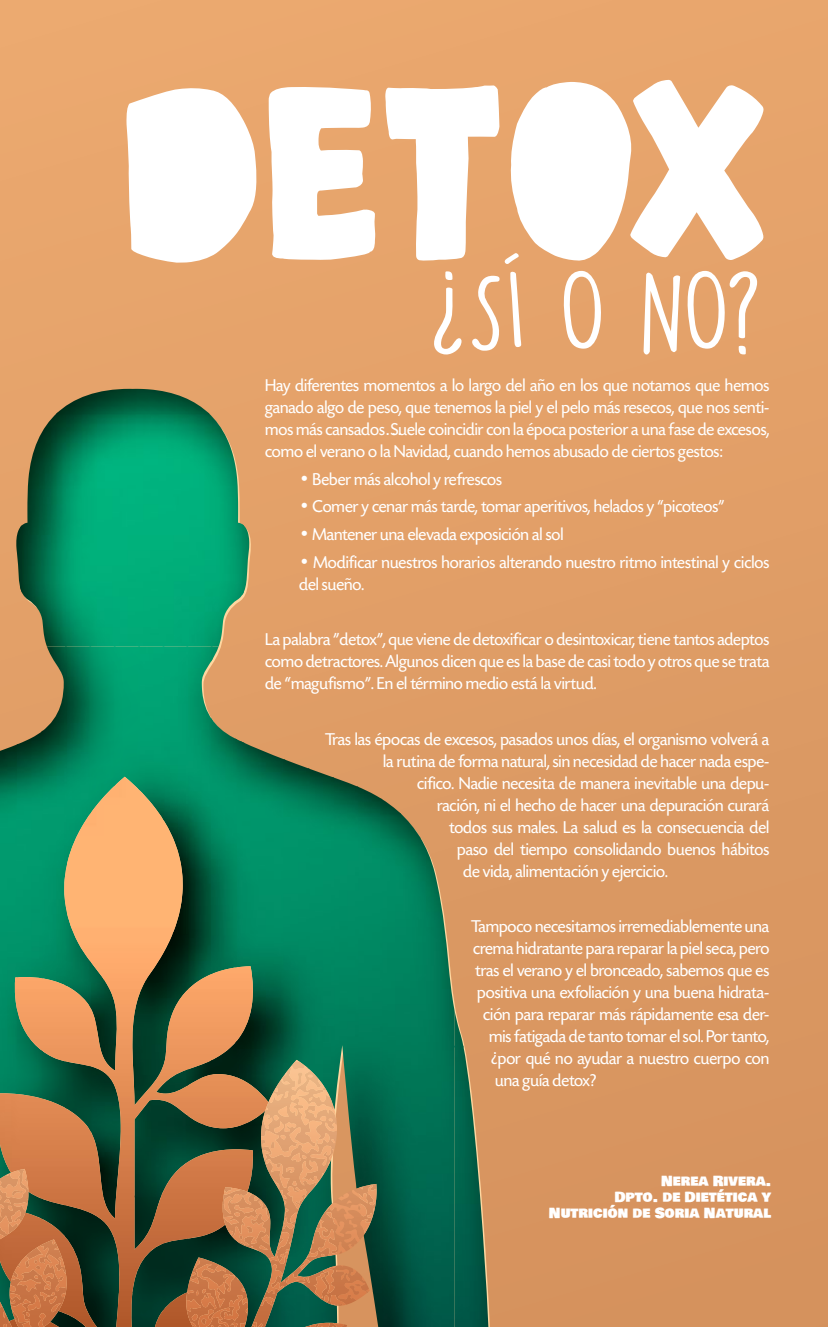
<style>
.page{position:relative;width:828px;height:1327px;background:#fff}
.page>*{position:absolute;margin:0;border:0;box-sizing:border-box;transform-origin:0 0}
.t1{font:207.2px "Baby Party";color:#fff}
.t2{font:106.4px "DK Lemon Yellow Sun";color:#fff}
.t3{font:18px/22px "Today SHOP";color:#fff;text-align:justify}
.t4{font:14px/16px "Bowlby One SC";color:#fff;text-align:right}
.s1{font-family:"Swiss 721";font-weight:700}
</style>
<div class="page">
<div style="left:0;top:0;width:828px;height:1327px;background:linear-gradient(to right,#ecaa70,#dd9b64)"></div>
<svg style="left:0;top:340px;width:519px;height:987px;background:#78885b"></svg>
<h1 class="t1" style="left:124px;top:56px;width:650px">DETOX</h1>
<h2 class="t2" style="left:429px;top:246px;width:335px">¿SÍ O NO?</h2>
<p class="t3" style="left:265px;top:375px;width:506px">Hay diferentes momentos a lo largo del año en los que notamos que hemos ganado algo de peso, que tenemos la piel y el pelo más resecos, que nos senti&shy;mos más cansados… Suele coincidir con la época posterior a una fase de excesos, como el verano o la Navidad, cuando hemos abusado de ciertos gestos:</p>
<p class="t3" style="left:299px;top:469px;width:204px"><span class="s1">•</span> Beber más alcohol y refrescos</p>
<p class="t3" style="left:299px;top:496px;width:427px"><span class="s1">•</span> Comer y cenar más tarde, tomar aperitivos, helados y “picoteos”</p>
<p class="t3" style="left:299px;top:524px;width:266px"><span class="s1">•</span> Mantener una elevada exposición al sol</p>
<p class="t3" style="left:299px;top:552px;width:472px"><span class="s1">•</span> Modificar nuestros horarios alterando nuestro ritmo intestinal y ciclos del sueño.</p>
<p class="t3" style="left:265px;top:629px;width:506px">La palabra "detox", que viene de detoxificar o desintoxicar, tiene tantos adeptos como detractores. Algunos dicen que es la base de casi todo y otros que se trata de “magufismo”. En el término medio está la virtud.</p>
<p class="t3" style="left:325px;top:728px;width:445px">Tras las épocas de excesos, pasados unos días, el organismo volverá a</p>
<p class="t3" style="left:383px;top:750px;width:388px">la rutina de forma natural, sin necesidad de hacer nada espe-</p>
<p class="t3" style="left:417px;top:772px;width:354px">cifico. Nadie necesita de manera inevitable una depu-</p>
<p class="t3" style="left:437px;top:794px;width:334px">ración, ni el hecho de hacer una depuración curará</p>
<p class="t3" style="left:449px;top:816px;width:321px">todos sus males. La salud es la consecuencia del</p>
<p class="t3" style="left:457px;top:838px;width:314px">paso del tiempo consolidando buenos hábitos</p>
<p class="t3" style="left:463px;top:860px;width:206px">de vida, alimentación y ejercicio.</p>
<p class="t3" style="left:471px;top:915px;width:299px">Tampoco necesitamos irremediablemente una</p>
<p class="t3" style="left:473px;top:937px;width:298px">crema hidratante para reparar la piel seca, pero</p>
<p class="t3" style="left:475px;top:959px;width:295px">tras el verano y el bronceado, sabemos que es</p>
<p class="t3" style="left:477px;top:981px;width:294px">positiva una exfoliación y una buena hidrata-</p>
<p class="t3" style="left:483px;top:1003px;width:288px">ción para reparar más rápidamente esa der-</p>
<p class="t3" style="left:489px;top:1025px;width:282px">mis fatigada de tanto tomar el sol. Por tanto,</p>
<p class="t3" style="left:491px;top:1047px;width:279px">¿por qué no ayudar a nuestro cuerpo con</p>
<p class="t3" style="left:495px;top:1069px;width:103px">una guía detox?</p>
<p class="t4" style="left:549px;top:1173px;width:224px">Nerea Rivera.<br>Dpto. de Dietética y<br>Nutrición de Soria Natural</p>
</div>
